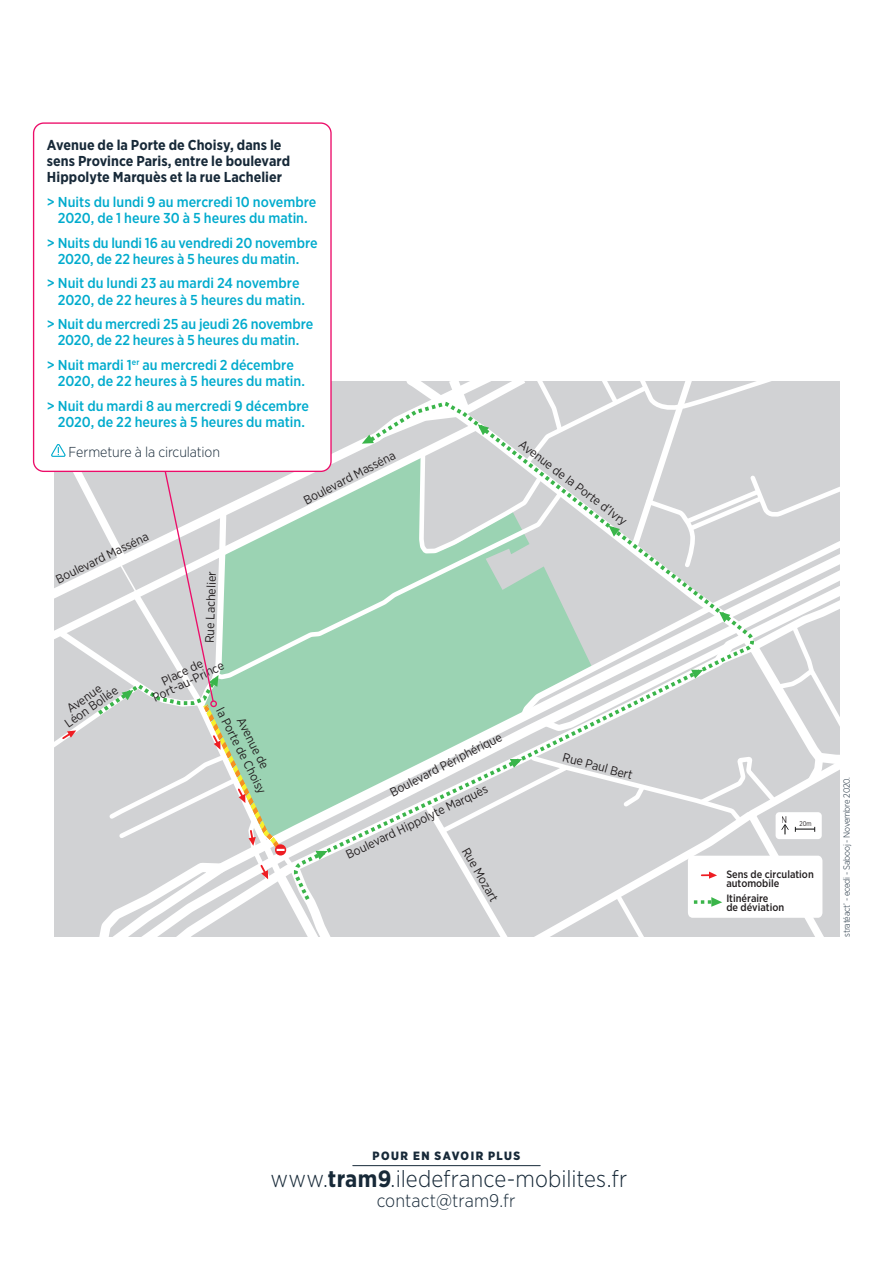
<style>
.page{position:relative;width:893px;height:1263px;background:#fff}
.page>*{position:absolute;margin:0;border:0;box-sizing:border-box;transform-origin:0 0}
.t1{font:300 23.55px "Gotham Narrow";letter-spacing:.005em;color:#172938}
.t2{font:300 18.3px "Gotham Narrow";letter-spacing:.005em;color:#172938}
.t3{font:500 14.4px/16.2px "Gotham Narrow";letter-spacing:-.005em;color:#00abcd;text-align:center}
.t4{font:700 14.4px/16.2px "Gotham Narrow";color:#172938}
.t5{font:300 14.4px "Gotham Narrow";letter-spacing:-.01em;color:#172938}
.t6{font:12.3px/14px "Gotham Narrow";color:#231f20;text-align:center}
.t7{font:900 12px "Gotham Narrow";letter-spacing:.12em;color:#172938}
.t8{font:500 10.65px/8.6px "Gotham Narrow";color:#231f20}
.t9{font:300 9px "Gotham Narrow";letter-spacing:-.02em;color:#172938}
.t10{font:6.9px "Gotham Narrow";color:#231f20;scale:.9 1}
.s1{font-weight:700}
</style>
<div class="page">
<hr style="left:353px;top:1165px;width:187px;height:1px;background:#172938">
<svg style="left:342px;top:400px;width:20px;height:504px;background:#b5d7c4"></svg>
<svg style="left:362px;top:381px;width:477px;height:556px"></svg>
<svg style="left:51px;top:381px;width:291px;height:556px"></svg>
<div style="left:33px;top:122px;width:299px;height:350px;border:1px solid #ec0d69;border-radius:10px"></div>
<p class="t4" style="left:47px;top:136px;width:245px">Avenue de la Porte de Choisy, dans le sens Province Paris, entre le boulevard<br>Hippolyte Marquès et la rue Lachelier</p>
<p class="t3" style="left:47px;top:193px;width:271px">&gt; Nuits du lundi 9 au mercredi 10 novembre<br>2020, de 1 heure 30 à 5 heures du matin.</p>
<p class="t3" style="left:47px;top:234px;width:272px">&gt; Nuits du lundi 16 au vendredi 20 novembre<br>2020, de 22 heures à 5 heures du matin.</p>
<p class="t3" style="left:58px;top:275px;width:248px;text-align:left;text-indent:-11px">&gt; Nuit du lundi 23 au mardi 24 novembre<br>2020, de 22 heures à 5 heures du matin.</p>
<p class="t3" style="left:47px;top:316px;width:268px">&gt; Nuit du mercredi 25 au jeudi 26 novembre<br>2020, de 22 heures à 5 heures du matin.</p>
<p class="t3" style="left:58px;top:357px;width:248px;text-align:left;text-indent:-11px">&gt; Nuit mardi 1<sup>er</sup> au mercredi 2 décembre<br>2020, de 22 heures à 5 heures du matin.</p>
<p class="t3" style="left:47px;top:398px;width:264px">&gt; Nuit du mardi 8 au mercredi 9 décembre<br>2020, de 22 heures à 5 heures du matin.</p>
<p class="t5" style="left:69px;top:443px;width:153px">Fermeture à la circulation</p>
<p class="t6" style="left:301px;top:494px;width:103px;rotate:-27deg">Boulevard Masséna</p>
<p class="t6" style="left:53px;top:573px;width:103px;rotate:-26deg">Boulevard Masséna</p>
<p class="t6" style="left:202px;top:643px;width:73px;rotate:-88deg">Rue Lachelier</p>
<p class="t6" style="left:57px;top:711px;width:63px;line-height:10.8px;rotate:-35deg">Avenue<br>Léon Bollée</p>
<p class="t6" style="left:146px;top:683px;width:79px;line-height:10.9px;rotate:-26deg">Place de<br>Port-au-Prince</p>
<p class="t6" style="left:238px;top:699px;width:97px;rotate:63deg">Avenue de<br>la Porte de Choisy</p>
<p class="t6" style="left:387px;top:786px;width:126px;rotate:-27deg">Boulevard Périphérique</p>
<p class="t6" style="left:344px;top:849px;width:157px;rotate:-26deg">Boulevard Hippolyte Marquès</p>
<p class="t6" style="left:471px;top:845px;width:62px;rotate:60deg">Rue Mozart</p>
<p class="t6" style="left:525px;top:437px;width:134px;rotate:37deg">Avenue de la Porte d’Ivry</p>
<p class="t6" style="left:565px;top:750px;width:73px;rotate:15deg">Rue Paul Bert</p>
<p class="t7" style="left:373px;top:1147px;width:149px">POUR EN SAVOIR PLUS</p>
<p class="t1" style="left:270px;top:1164px;width:358px">www.<span class="s1">tram9</span>.iledefrance-mobilites.fr</p>
<p class="t2" style="left:377px;top:1189px;width:140px">contact@tram9.fr</p>
<p class="t10" style="left:782px;top:819px;width:35px"><sup>N</sup> 20m</p>
<p class="t8" style="left:726px;top:870px;width:89px">Sens de circulation automobile</p>
<p class="t8" style="left:726px;top:894px;width:59px">Itinéraire<br>de déviation</p>
<p class="t9" style="left:841px;top:937px;width:161px;rotate:-90deg">stratéact’ - ecedi - Sabooj - Novembre 2020.</p>
</div>
